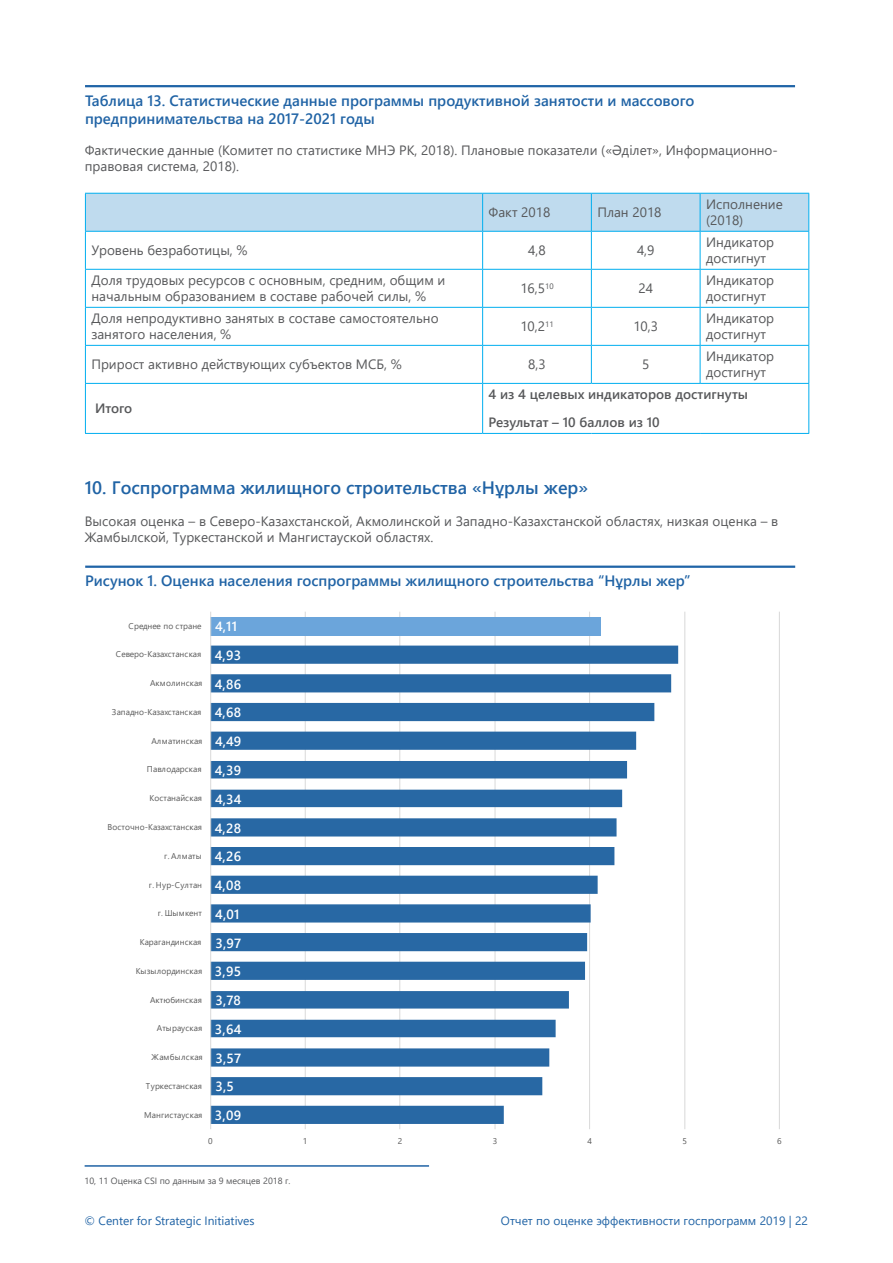
<style>
.page{position:relative;width:893px;height:1263px;background:#fff}
.page>*{position:absolute;margin:0;border:0;box-sizing:border-box;transform-origin:0 0}
.t1{font:600 18px "Segoe UI";color:#2063a5}
.Обычный{font:600 15px/18px "Segoe UI";color:#2063a5}
.Обычный-2{font:13.5px/16.2px "Segoe UI";color:#57585a}
.Обычный-3{font:600 13.5px "Segoe UI";color:#57585a}
.t2{font:600 13.35px "Segoe UI";letter-spacing:.025em;color:#fff}
.t3{font:12px "Segoe UI";color:#2063a5}
.t4{font:9px "Segoe UI";color:#57585a}
.t5{font:8.4px "Segoe UI";letter-spacing:.005em;color:#595959}
.t6{font:8.4px "Segoe UI";letter-spacing:.04em;color:#595959}
</style>
<div class="page">
<hr style="left:85px;top:85px;width:710px;height:2px;background:#2064a7">
<div style="left:86px;top:194px;width:722px;height:37px;background:#bfdbee"></div>
<hr style="left:85px;top:193px;width:398px;height:1px;background:#00aeef">
<hr style="left:85px;top:194px;width:1px;height:37px;background:#00aeef">
<hr style="left:483px;top:193px;width:108px;height:1px;background:#00aeef">
<hr style="left:482px;top:194px;width:1px;height:37px;background:#00aeef">
<hr style="left:591px;top:193px;width:109px;height:1px;background:#00aeef">
<hr style="left:591px;top:194px;width:1px;height:37px;background:#00aeef">
<hr style="left:700px;top:193px;width:109px;height:1px;background:#00aeef">
<hr style="left:700px;top:194px;width:1px;height:37px;background:#00aeef">
<hr style="left:808px;top:194px;width:1px;height:37px;background:#00aeef">
<hr style="left:85px;top:231px;width:398px;height:1px;background:#00aeef">
<hr style="left:85px;top:232px;width:1px;height:37px;background:#00aeef">
<hr style="left:483px;top:231px;width:108px;height:1px;background:#00aeef">
<hr style="left:482px;top:232px;width:1px;height:37px;background:#00aeef">
<hr style="left:591px;top:231px;width:109px;height:1px;background:#00aeef">
<hr style="left:591px;top:232px;width:1px;height:37px;background:#00aeef">
<hr style="left:700px;top:231px;width:109px;height:1px;background:#00aeef">
<hr style="left:700px;top:232px;width:1px;height:37px;background:#00aeef">
<hr style="left:808px;top:232px;width:1px;height:37px;background:#00aeef">
<hr style="left:85px;top:269px;width:398px;height:1px;background:#00aeef">
<hr style="left:85px;top:270px;width:1px;height:37px;background:#00aeef">
<hr style="left:483px;top:269px;width:108px;height:1px;background:#00aeef">
<hr style="left:482px;top:270px;width:1px;height:37px;background:#00aeef">
<hr style="left:591px;top:269px;width:109px;height:1px;background:#00aeef">
<hr style="left:591px;top:270px;width:1px;height:37px;background:#00aeef">
<hr style="left:700px;top:269px;width:109px;height:1px;background:#00aeef">
<hr style="left:700px;top:270px;width:1px;height:37px;background:#00aeef">
<hr style="left:808px;top:270px;width:1px;height:37px;background:#00aeef">
<hr style="left:85px;top:307px;width:398px;height:1px;background:#00aeef">
<hr style="left:85px;top:308px;width:1px;height:37px;background:#00aeef">
<hr style="left:483px;top:307px;width:108px;height:1px;background:#00aeef">
<hr style="left:482px;top:308px;width:1px;height:37px;background:#00aeef">
<hr style="left:591px;top:307px;width:109px;height:1px;background:#00aeef">
<hr style="left:591px;top:308px;width:1px;height:37px;background:#00aeef">
<hr style="left:700px;top:307px;width:109px;height:1px;background:#00aeef">
<hr style="left:700px;top:308px;width:1px;height:37px;background:#00aeef">
<hr style="left:808px;top:308px;width:1px;height:37px;background:#00aeef">
<hr style="left:85px;top:345px;width:398px;height:1px;background:#00aeef">
<hr style="left:85px;top:346px;width:1px;height:37px;background:#00aeef">
<hr style="left:483px;top:345px;width:108px;height:1px;background:#00aeef">
<hr style="left:482px;top:346px;width:1px;height:37px;background:#00aeef">
<hr style="left:591px;top:345px;width:109px;height:1px;background:#00aeef">
<hr style="left:591px;top:346px;width:1px;height:37px;background:#00aeef">
<hr style="left:700px;top:345px;width:109px;height:1px;background:#00aeef">
<hr style="left:700px;top:346px;width:1px;height:37px;background:#00aeef">
<hr style="left:808px;top:346px;width:1px;height:37px;background:#00aeef">
<hr style="left:85px;top:383px;width:398px;height:1px;background:#00aeef">
<hr style="left:85px;top:384px;width:1px;height:49px;background:#00aeef">
<hr style="left:483px;top:383px;width:108px;height:1px;background:#00aeef">
<hr style="left:482px;top:384px;width:1px;height:49px;background:#00aeef">
<hr style="left:591px;top:383px;width:109px;height:1px;background:#00aeef">
<hr style="left:700px;top:383px;width:109px;height:1px;background:#00aeef">
<hr style="left:808px;top:384px;width:1px;height:49px;background:#00aeef">
<hr style="left:85px;top:433px;width:398px;height:1px;background:#00aeef">
<hr style="left:483px;top:433px;width:108px;height:1px;background:#00aeef">
<hr style="left:591px;top:433px;width:109px;height:1px;background:#00aeef">
<hr style="left:700px;top:433px;width:109px;height:1px;background:#00aeef">
<hr style="left:85px;top:566px;width:710px;height:2px;background:#2064a7">
<hr style="left:305px;top:612px;width:1px;height:517px;background:#d9d9d9">
<hr style="left:399px;top:612px;width:1px;height:517px;background:#d9d9d9">
<hr style="left:495px;top:612px;width:1px;height:517px;background:#d9d9d9">
<hr style="left:589px;top:612px;width:1px;height:517px;background:#d9d9d9">
<hr style="left:684px;top:612px;width:1px;height:517px;background:#d9d9d9">
<hr style="left:779px;top:612px;width:1px;height:517px;background:#d9d9d9">
<div style="left:210px;top:617px;width:390px;height:18px;background:#6ba5db"></div>
<svg style="left:211px;top:646px;width:467px;height:478px;fill:#2868a4"></svg>
<hr style="left:210px;top:612px;width:1px;height:517px;background:#d9d9d9">
<hr style="left:85px;top:1165px;width:344px;height:2px;background:#2063a5">
<p class="Обычный" style="left:85px;top:90px;width:611px">Таблица 13. Статистические данные программы продуктивной занятости и массового предпринимательства на 2017-2021 годы</p>
<p class="Обычный-2" style="left:85px;top:141px;width:694px">Фактические данные (Комитет по статистике МНЭ РК, 2018). Плановые показатели («Әділет», Информационно&shy;правовая система, 2018).</p>
<p class="Обычный-2" style="left:489px;top:203px;width:63px">Факт 2018</p>
<p class="Обычный-2" style="left:597px;top:203px;width:66px">План 2018</p>
<p class="Обычный-2" style="left:706px;top:195px;width:78px">Исполнение (2018)</p>
<p class="Обычный-2" style="left:91px;top:241px;width:158px">Уровень безработицы, %</p>
<p class="Обычный-2" style="left:528px;top:241px;width:19px">4,8</p>
<p class="Обычный-2" style="left:637px;top:241px;width:19px">4,9</p>
<p class="Обычный-2" style="left:706px;top:233px;width:70px">Индикатор достигнут</p>
<p class="Обычный-2" style="left:91px;top:271px;width:355px">Доля трудовых ресурсов с основным, средним, общим и начальным образованием в составе рабочей силы, %</p>
<p class="Обычный-2" style="left:520px;top:279px;width:35px">16,5<sup>10</sup></p>
<p class="Обычный-2" style="left:638px;top:279px;width:16px">24</p>
<p class="Обычный-2" style="left:706px;top:271px;width:70px">Индикатор достигнут</p>
<p class="Обычный-2" style="left:91px;top:309px;width:349px">Доля непродуктивно занятых в составе самостоятельно занятого населения, %</p>
<p class="Обычный-2" style="left:520px;top:317px;width:35px">10,2<sup>11</sup></p>
<p class="Обычный-2" style="left:633px;top:317px;width:26px">10,3</p>
<p class="Обычный-2" style="left:706px;top:309px;width:70px">Индикатор достигнут</p>
<p class="Обычный-2" style="left:91px;top:355px;width:312px">Прирост активно действующих субъектов МСБ, %</p>
<p class="Обычный-2" style="left:528px;top:355px;width:19px">8,3</p>
<p class="Обычный-2" style="left:642px;top:355px;width:9px">5</p>
<p class="Обычный-2" style="left:706px;top:347px;width:70px">Индикатор достигнут</p>
<p class="Обычный-3" style="left:95px;top:396px;width:39px">Итого</p>
<p class="Обычный-3" style="left:489px;top:382px;width:261px">4 из 4 целевых индикаторов достигнуты</p>
<p class="Обычный-3" style="left:489px;top:410px;width:173px">Результат – 10 баллов из 10</p>
<p class="t1" style="left:85px;top:470px;width:505px">10. Госпрограмма жилищного строительства «Нұрлы жер»</p>
<p class="Обычный-2" style="left:85px;top:512px;width:695px">Высокая оценка – в Северо-Казахстанской, Акмолинской и Западно-Казахстанской областях, низкая оценка – в<br>Жамбылской, Туркестанской и Мангистауской областях.</p>
<p class="Обычный" style="left:85px;top:571px;width:607px">Рисунок 1. Оценка населения госпрограммы жилищного строительства “Нұрлы жер”</p>
<p class="t5" style="left:129px;top:618px;width:75px">Среднее по стране</p>
<p class="t2" style="left:215px;top:614px;width:24px">4,11</p>
<p class="t5" style="left:116px;top:646px;width:87px">Северо-Казахстанская</p>
<p class="t2" style="left:215px;top:642px;width:28px">4,93</p>
<p class="t5" style="left:150px;top:675px;width:54px">Акмолинская</p>
<p class="t2" style="left:215px;top:671px;width:28px">4,86</p>
<p class="t5" style="left:112px;top:704px;width:91px">Западно-Казахстанская</p>
<p class="t2" style="left:215px;top:700px;width:28px">4,68</p>
<p class="t5" style="left:151px;top:733px;width:53px">Алматинская</p>
<p class="t2" style="left:215px;top:729px;width:28px">4,49</p>
<p class="t5" style="left:147px;top:761px;width:56px">Павлодарская</p>
<p class="t2" style="left:215px;top:758px;width:28px">4,39</p>
<p class="t5" style="left:150px;top:790px;width:54px">Костанайская</p>
<p class="t2" style="left:215px;top:786px;width:28px">4,34</p>
<p class="t5" style="left:108px;top:819px;width:96px">Восточно-Казахстанская</p>
<p class="t2" style="left:215px;top:815px;width:28px">4,28</p>
<p class="t5" style="left:164px;top:848px;width:39px">г. Алматы</p>
<p class="t2" style="left:215px;top:844px;width:28px">4,26</p>
<p class="t5" style="left:149px;top:877px;width:55px">г. Нур-Султан</p>
<p class="t2" style="left:215px;top:873px;width:28px">4,08</p>
<p class="t5" style="left:158px;top:905px;width:46px">г. Шымкент</p>
<p class="t2" style="left:215px;top:901px;width:26px">4,01</p>
<p class="t5" style="left:140px;top:934px;width:63px">Карагандинская</p>
<p class="t2" style="left:215px;top:930px;width:28px">3,97</p>
<p class="t5" style="left:136px;top:963px;width:68px">Кызылординская</p>
<p class="t2" style="left:215px;top:959px;width:28px">3,95</p>
<p class="t5" style="left:150px;top:992px;width:53px">Актюбинская</p>
<p class="t2" style="left:215px;top:988px;width:27px">3,78</p>
<p class="t5" style="left:157px;top:1020px;width:47px">Атырауская</p>
<p class="t2" style="left:215px;top:1016px;width:28px">3,64</p>
<p class="t6" style="left:152px;top:1049px;width:53px">Жамбылская</p>
<p class="t2" style="left:215px;top:1045px;width:28px">3,57</p>
<p class="t5" style="left:146px;top:1078px;width:58px">Туркестанская</p>
<p class="t2" style="left:215px;top:1074px;width:20px">3,5</p>
<p class="t5" style="left:144px;top:1107px;width:60px">Мангистауская</p>
<p class="t2" style="left:215px;top:1103px;width:28px">3,09</p>
<p class="t5" style="left:208px;top:1133px;width:6px">0</p>
<p class="t5" style="left:303px;top:1133px;width:6px">1</p>
<p class="t5" style="left:398px;top:1133px;width:6px">2</p>
<p class="t5" style="left:493px;top:1133px;width:6px">3</p>
<p class="t5" style="left:587px;top:1133px;width:6px">4</p>
<p class="t5" style="left:682px;top:1133px;width:6px">5</p>
<p class="t5" style="left:777px;top:1133px;width:6px">6</p>
<p class="t4" style="left:85px;top:1172px;width:207px">10, 11 Оценка CSI по данным за 9 месяцев 2018 г.</p>
<p class="t3" style="left:85px;top:1209px;width:172px">© Center for Strategic Initiatives</p>
<p class="t3" style="left:501px;top:1209px;width:308px">Отчет по оценке эффективности госпрограмм 2019 | 22</p>
</div>
